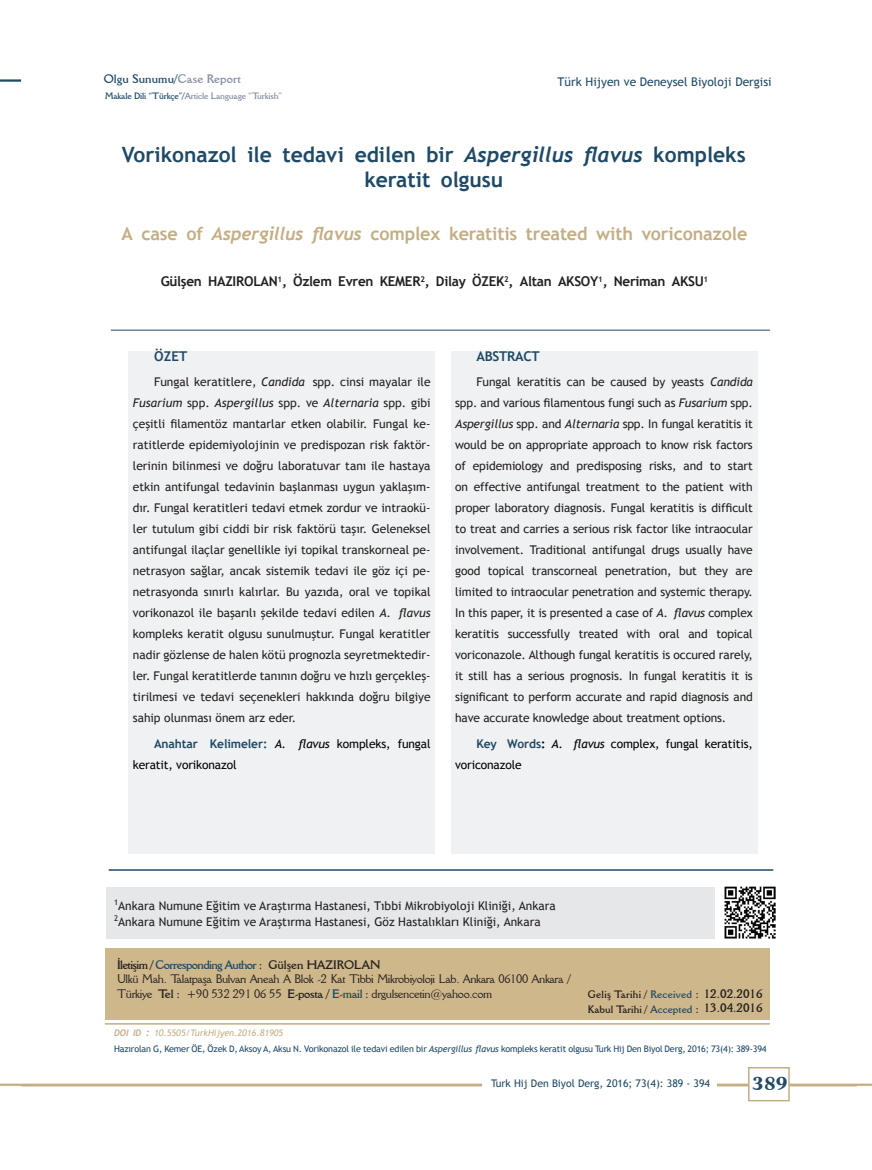
<style>
.page{position:relative;width:872px;height:1170px;background:#fff}
.page>*{position:absolute;margin:0;border:0;box-sizing:border-box;transform-origin:0 0}
.üst_başlık{font:700 21px/25.2px "Trebuchet MS";color:#1e4967;text-align:center}
.üst_başlık-2{font:700 18px "Trebuchet MS";letter-spacing:-.01em;color:#c4ae83}
.metin{font:900 18px "Arrus BT";color:#1e4967}
.metin-2{font:700 13.5px "Trebuchet MS";letter-spacing:-.02em;color:#231f20}
.metin-3{font:700 13.5px "Trebuchet MS";letter-spacing:-.02em;color:#1e4967}
.metin-4{font:12px/21px "Trebuchet MS";letter-spacing:-.005em;color:#231f20;text-align:justify}
.yazarlar{font:12px "Trebuchet MS";color:#231f20}
.yazarlar-2{font:12px/14.4px "Della Robbia BT";letter-spacing:-.03em;color:#231f20}
.metin-5{font:12px/21px "Trebuchet MS";letter-spacing:-.01em;color:#000}
.yazarlar-3{font:700 12px "Della Robbia BT";letter-spacing:-.05em;color:#231f20}
.metin-6{font:12px "Trebuchet MS";color:#1e4967}
.metin-7{font:700 12px "Della Robbia BT";letter-spacing:.01em;color:#1e4967}
.yazarlar-4{font:700 12px "Della Robbia BT";letter-spacing:-.03em;color:#231f20}
.metin-8{font:10.5px "Trebuchet MS";color:#1e4967}
.yazarlar-5{font:700 10.5px "Della Robbia BT";letter-spacing:.03em;color:#231f20}
.yazarlar-6{font:700 10.5px "Della Robbia BT";letter-spacing:.01em;color:#231f20}
.metin-9{font:9px "Trebuchet MS";letter-spacing:-.015em;color:#1e4967}
.metin-10{font:700 9px "Della Robbia BT";letter-spacing:-.015em;color:#858b9f}
.metin-11{font:italic 9px "Trebuchet MS";color:#c4ae83}
.s1{color:#858b9f}
.s2{color:#1e4967}
.s3{font-family:"Trebuchet";font-style:italic}
.s4{font-style:italic}
.s5{font-weight:700;color:#1e4967}
.s6{font-weight:700}
.s7{font-size:12px}
.s8{font-family:"Trebuchet";font-weight:700}
.s9{font-family:"Trebuchet";font-weight:700;font-size:10.5px}
</style>
<div class="page">
<hr style="left:21px;top:1083px;width:851px;height:2px;background:#c4ae83">
<hr style="left:0;top:1083px;width:21px;height:2px;background:#c4ae83">
<hr style="left:0;top:79px;width:21px;height:3px;background:#1e4967">
<hr style="left:21px;top:1084px;width:836px;height:2px;background:#c4ae83">
<div style="left:482px;top:1074px;width:234px;height:20px;background:#fff"></div>
<div style="left:748px;top:1066px;width:41px;height:35px;background:#fff;border:2px solid #c4ae83"></div>
<div style="left:451px;top:351px;width:306px;height:502px;background:#f0f1f2"></div>
<div style="left:129px;top:351px;width:306px;height:502px;background:#f0f1f2"></div>
<div style="left:106px;top:886px;width:608px;height:52px;background:#e6e7e9"></div>
<hr style="left:105px;top:1023px;width:665px;height:1px;background:#c4ae83">
<hr style="left:109px;top:869px;width:664px;height:1px;background:#1e4967">
<div style="left:105px;top:948px;width:665px;height:72px;background:#ceb78a"></div>
<hr style="left:111px;top:330px;width:659px;height:1px;background:#1e4967">
<img style="left:724px;top:886px;width:51px;height:51px">
<p class="metin-7" style="left:104px;top:72px;width:139px">Olgu Sunumu/<span class="s1">Case Report</span></p>
<p class="metin-10" style="left:105px;top:90px;width:178px"><span class="s2">Makale Dili “Türkçe”/</span>Article Language “Turkish”</p>
<p class="metin-6" style="left:557px;top:75px;width:215px">Türk Hijyen ve Deneysel Biyoloji Dergisi</p>
<p class="üst_başlık" style="left:122px;top:142px;width:625px">Vorikonazol ile tedavi edilen bir <span class="s3">Aspergillus flavus</span> kompleks keratit olgusu</p>
<p class="üst_başlık-2" style="left:121px;top:222px;width:627px">A case of <span class="s3">Aspergillus flavus</span> complex keratitis treated with voriconazole</p>
<p class="metin-2" style="left:161px;top:273px;width:549px">Gülşen HAZIROLAN<sup>1</sup>, Özlem Evren KEMER<sup>2</sup>, Dilay ÖZEK<sup>2</sup>, Altan AKSOY<sup>1</sup>, Neriman AKSU<sup>1</sup></p>
<p class="metin-3" style="left:154px;top:347px;width:35px">ÖZET</p>
<p class="metin-4" style="left:133px;top:371px;width:299px;text-indent:21px">Fungal keratitlere, <span class="s4">Candida</span> spp. cinsi mayalar ile <span class="s4">Fusarium</span> spp. <span class="s4">Aspergillus</span> spp. ve <span class="s4">Alternaria</span> spp. gibi çeşitli filamentöz mantarlar etken olabilir. Fungal ke&shy;ratitlerde epidemiyolojinin ve predispozan risk faktör&shy;lerinin bilinmesi ve doğru laboratuvar tanı ile hastaya etkin antifungal tedavinin başlanması uygun yaklaşım&shy;dır. Fungal keratitleri tedavi etmek zordur ve intraokü&shy;ler tutulum gibi ciddi bir risk faktörü taşır. Geleneksel antifungal ilaçlar genellikle iyi topikal transkorneal pe&shy;netrasyon sağlar, ancak sistemik tedavi ile göz içi pe&shy;netrasyonda sınırlı kalırlar. Bu yazıda, oral ve topikal vorikonazol ile başarılı şekilde tedavi edilen <span class="s4">A. flavus </span>kompleks keratit olgusu sunulmuştur. Fungal keratitler nadir gözlense de halen kötü prognozla seyretmektedir&shy;ler. Fungal keratitlerde tanının doğru ve hızlı gerçekleş&shy;tirilmesi ve tedavi seçenekleri hakkında doğru bilgiye sahip olunması önem arz eder.</p>
<p class="metin-5" style="left:133px;top:733px;width:299px;text-indent:21px"><span class="s5">Anahtar Kelimeler:</span> <span class="s4">A. flavus</span> kompleks, fungal keratit, vorikonazol</p>
<p class="metin-3" style="left:476px;top:347px;width:65px">ABSTRACT</p>
<p class="metin-4" style="left:455px;top:371px;width:299px;text-indent:21px">Fungal keratitis can be caused by yeasts <span class="s4">Candida </span>spp. and various filamentous fungi such as <span class="s4">Fusarium</span> spp.<br><span class="s4">Aspergillus</span> spp. and <span class="s4">Alternaria</span> spp. In fungal keratitis it would be on appropriate approach to know risk factors of epidemiology and predisposing risks, and to start on effective antifungal treatment to the patient with proper laboratory diagnosis. Fungal keratitis is difficult to treat and carries a serious risk factor like intraocular involvement. Traditional antifungal drugs usually have good topical transcorneal penetration, but they are limited to intraocular penetration and systemic therapy.<br>In this paper, it is presented a case of <span class="s4">A. flavus</span> complex keratitis successfully treated with oral and topical voriconazole. Although fungal keratitis is occured rarely, it still has a serious prognosis. In fungal keratitis it is significant to perform accurate and rapid diagnosis and have accurate knowledge about treatment options.</p>
<p class="metin-5" style="left:455px;top:733px;width:299px;text-indent:21px"><span class="s5">Key Words</span><span class="s6">:</span> <span class="s4">A. flavus</span> complex, fungal keratitis, voriconazole</p>
<p class="yazarlar" style="left:114px;top:898px;width:443px"><sup>1</sup>Ankara Numune Eğitim ve Araştırma Hastanesi, Tıbbi Mikrobiyoloji Kliniği, Ankara</p>
<p class="yazarlar" style="left:114px;top:914px;width:428px"><sup>2</sup>Ankara Numune Eğitim ve Araştırma Hastanesi, Göz Hastalıkları Kliniği, Ankara</p>
<p class="yazarlar-3" style="left:117px;top:957px;width:265px">İletişim / <span class="s2">Corresponding Author</span> : Gülşen HAZIROLAN</p>
<p class="yazarlar-2" style="left:117px;top:971px;width:455px">Ulkü Mah. Talatpaşa Bulvarı Aneah A Blok -2 Kat Tibbi Mikrobiyoloji Lab. Ankara 06100 Ankara /<br>Türkiye <span class="s6">Tel :</span> +90 532 291 06 55 <span class="s6">E-posta /</span> <span class="s5">E-mail</span> <span class="s6">:</span> drgulsencetin@yahoo.com</p>
<p class="yazarlar-4" style="left:703px;top:986px;width:60px">12.02.2016</p>
<p class="yazarlar-4" style="left:703px;top:1000px;width:60px">13.04.2016</p>
<p class="yazarlar-5" style="left:588px;top:988px;width:112px">Geliş Tarihi / <span class="s2">Received</span> <span class="s7">:</span></p>
<p class="yazarlar-6" style="left:588px;top:1002px;width:112px">Kabul Tarihi / <span class="s2">Accepted</span> <span class="s7">:</span></p>
<p class="metin-11" style="left:114px;top:1027px;width:171px"><span class="s8">DOI ID</span> <span class="s9">:</span> 10.5505/TurkHijyen.2016.81905</p>
<p class="metin-9" style="left:114px;top:1043px;width:654px">Hazırolan G, Kemer ÖE, Özek D, Aksoy A, Aksu N. Vorikonazol ile tedavi edilen bir <span class="s4">Aspergillus flavus</span> kompleks keratit olgusu Turk Hij Den Biyol Derg, 2016; 73(4): 389-394</p>
<p class="metin-8" style="left:491px;top:1077px;width:220px">Turk Hij Den Biyol Derg, 2016; 73(4): 389 - 394</p>
<p class="metin" style="left:752px;top:1071px;width:37px">389</p>
</div>
